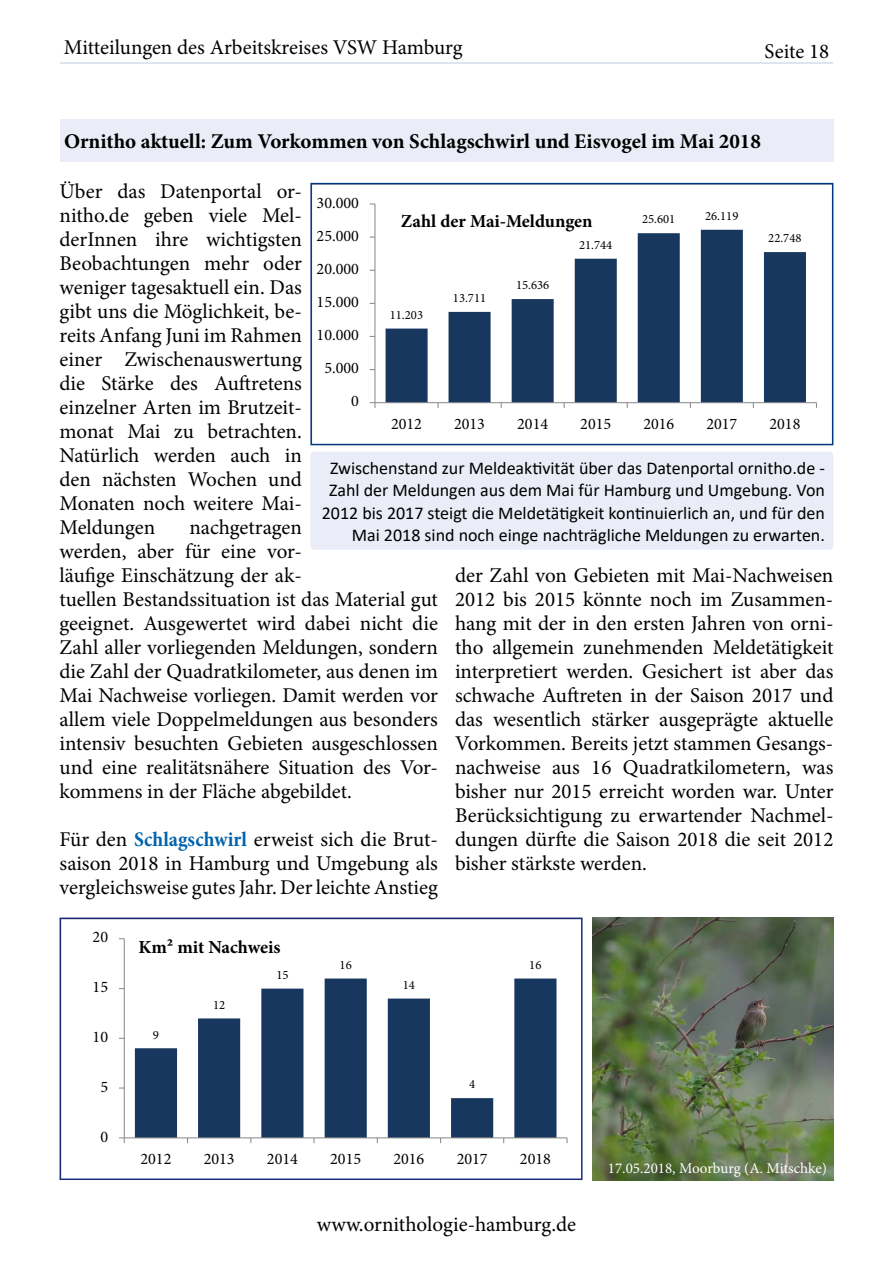
<style>
.page{position:relative;width:893px;height:1263px;background:#fff}
.page>*{position:absolute;margin:0;border:0;box-sizing:border-box;transform-origin:0 0}
.t1{font:21px/24px "Minion Pro";color:#000;text-align:justify}
.t2{font:700 21px "Minion Pro";color:#000}
.t3{font:700 18.3px "Minion Pro";letter-spacing:-.005em;color:#000}
.t4{font:18px/22.5px "Calibri";color:#000;text-align:right}
.t5{font:16.2px "Minion Pro";color:#000}
.t6{font:16.05px "Minion Pro";color:#000}
.t7{font:15px "Minion Pro";color:#fff}
.t8{font:12.75px "Minion Pro";color:#000}
.s1{font-weight:700;font-stretch:condensed;color:#0063ac}
</style>
<div class="page">
<hr style="left:60px;top:62px;width:773px;height:2px;background:#d4dcee">
<svg style="left:119px;top:938px;width:449px;height:206px"></svg>
<div style="left:60px;top:917px;width:523px;height:263px;border:2px solid #1e2a7a"></div>
<img style="left:592px;top:917px;width:241px;height:263px">
<svg style="left:386px;top:230px;width:420px;height:172px;fill:#17375e"></svg>
<hr style="left:375px;top:204px;width:1px;height:199px;background:#868686">
<hr style="left:375px;top:402px;width:441px;height:1px;background:#868686">
<svg style="left:370px;top:402px;width:6px;height:6px"></svg>
<div style="left:310px;top:183px;width:523px;height:262px;border:2px solid #003882"></div>
<div style="left:60px;top:119px;width:773px;height:43px;background:#eaedf7"></div>
<div style="left:310px;top:452px;width:523px;height:98px;background:#eaedf7;border-radius:4px"></div>
<p class="t1" style="left:64px;top:35px;width:400px">Mitteilungen des Arbeitskreises VSW Hamburg</p>
<p class="t1" style="left:764px;top:39px;width:66px">Seite 18</p>
<p class="t2" style="left:64px;top:126px;width:698px">Ornitho aktuell: Zum Vorkommen von Schlagschwirl und Eisvogel im Mai 2018</p>
<p class="t1" style="left:60px;top:179px;width:244px">Über das Datenportal or&shy;nitho.de geben viele Mel&shy;derInnen ihre wichtigsten Beobachtungen mehr oder weniger tagesaktuell ein. Das gibt uns die Möglichkeit, be&shy;reits Anfang Juni im Rahmen einer Zwischenauswertung die Stärke des Auftretens einzelner Arten im Brutzeit&shy;monat Mai zu betrachten.<br>Natürlich werden auch in den nächsten Wochen und Monaten noch weitere Mai-Meldungen</p>
<p class="t6" style="left:317px;top:192px;width:44px">30.000</p>
<p class="t8" style="left:642px;top:211px;width:35px">25.601</p>
<p class="t8" style="left:705px;top:207px;width:35px">26.119</p>
<p class="t3" style="left:401px;top:208px;width:193px">Zahl der Mai-Meldungen</p>
<p class="t6" style="left:317px;top:225px;width:44px">25.000</p>
<p class="t8" style="left:768px;top:230px;width:35px">22.748</p>
<p class="t8" style="left:579px;top:236px;width:35px">21.744</p>
<p class="t6" style="left:317px;top:258px;width:44px">20.000</p>
<p class="t8" style="left:516px;top:277px;width:35px">15.636</p>
<p class="t8" style="left:453px;top:290px;width:35px">13.711</p>
<p class="t6" style="left:317px;top:291px;width:44px">15.000</p>
<p class="t8" style="left:390px;top:306px;width:35px">11.203</p>
<p class="t6" style="left:317px;top:324px;width:44px">10.000</p>
<p class="t6" style="left:324px;top:357px;width:36px">5.000</p>
<p class="t6" style="left:351px;top:390px;width:9px">0</p>
<p class="t6" style="left:391px;top:413px;width:32px">2012</p>
<p class="t6" style="left:454px;top:413px;width:32px">2013</p>
<p class="t6" style="left:517px;top:413px;width:32px">2014</p>
<p class="t6" style="left:580px;top:413px;width:32px">2015</p>
<p class="t6" style="left:643px;top:413px;width:32px">2016</p>
<p class="t6" style="left:706px;top:413px;width:32px">2017</p>
<p class="t6" style="left:769px;top:413px;width:32px">2018</p>
<p class="t4" style="left:322px;top:456px;width:505px">Zwischenstand zur Meldeaktivität über das Datenportal ornitho.de - Zahl der Meldungen aus dem Mai für Hamburg und Umgebung. Von 2012 bis 2017 steigt die Meldetätigkeit kontinuierlich an, und für den Mai 2018 sind noch einge nachträgliche Meldungen zu erwarten.</p>
<p class="t1" style="left:60px;top:516px;width:380px;text-align:left;text-indent:130px">nachgetragen<br>werden, aber für eine vor-<br>läufige Einschätzung der ak-<br>tuellen Bestandssituation ist das Material gut geeignet. Ausgewertet wird dabei nicht die Zahl aller vorliegenden Meldungen, sondern die Zahl der Quadratkilometer, aus denen im Mai Nachweise vorliegen. Damit werden vor allem viele Doppelmeldungen aus besonders intensiv besuchten Gebieten ausgeschlossen und eine realitätsnähere Situation des Vor&shy;kommens in der Fläche abgebildet.</p>
<p class="t1" style="left:60px;top:828px;width:380px">Für den <span class="s1">Schlagschwirl</span> erweist sich die Brut&shy;saison 2018 in Hamburg und Umgebung als vergleichsweise gutes Jahr. Der leichte Anstieg</p>
<p class="t1" style="left:455px;top:563px;width:380px">der Zahl von Gebieten mit Mai-Nachweisen 2012 bis 2015 könnte noch im Zusammen&shy;hang mit der in den ersten Jahren von orni&shy;tho allgemein zunehmenden Meldetätigkeit interpretiert werden. Gesichert ist aber das schwache Auftreten in der Saison 2017 und das wesentlich stärker ausgeprägte aktuelle Vorkommen. Bereits jetzt stammen Gesangs&shy;nachweise aus 16 Quadratkilometern, was bisher nur 2015 erreicht worden war. Unter Berücksichtigung zu erwartender Nachmel&shy;dungen dürfte die Saison 2018 die seit 2012 bisher stärkste werden.</p>
<p class="t5" style="left:93px;top:926px;width:17px">20</p>
<p class="t5" style="left:93px;top:976px;width:17px">15</p>
<p class="t5" style="left:93px;top:1026px;width:17px">10</p>
<p class="t5" style="left:100px;top:1076px;width:9px">5</p>
<p class="t5" style="left:100px;top:1125px;width:9px">0</p>
<p class="t3" style="left:139px;top:934px;width:143px">Km² mit Nachweis</p>
<p class="t8" style="left:153px;top:1026px;width:8px">9</p>
<p class="t8" style="left:213px;top:996px;width:14px">12</p>
<p class="t8" style="left:276px;top:966px;width:14px">15</p>
<p class="t8" style="left:340px;top:956px;width:14px">16</p>
<p class="t8" style="left:403px;top:976px;width:14px">14</p>
<p class="t8" style="left:469px;top:1076px;width:8px">4</p>
<p class="t8" style="left:529px;top:956px;width:14px">16</p>
<p class="t5" style="left:140px;top:1148px;width:32px">2012</p>
<p class="t5" style="left:204px;top:1148px;width:32px">2013</p>
<p class="t5" style="left:267px;top:1148px;width:32px">2014</p>
<p class="t5" style="left:330px;top:1148px;width:32px">2015</p>
<p class="t5" style="left:393px;top:1148px;width:32px">2016</p>
<p class="t5" style="left:457px;top:1148px;width:32px">2017</p>
<p class="t5" style="left:520px;top:1148px;width:32px">2018</p>
<p class="t1" style="left:317px;top:1213px;width:261px">www.ornithologie-hamburg.de</p>
<p class="t7" style="left:608px;top:1158px;width:221px">17.05.2018, Moorburg (A. Mitschke)</p>
</div>
